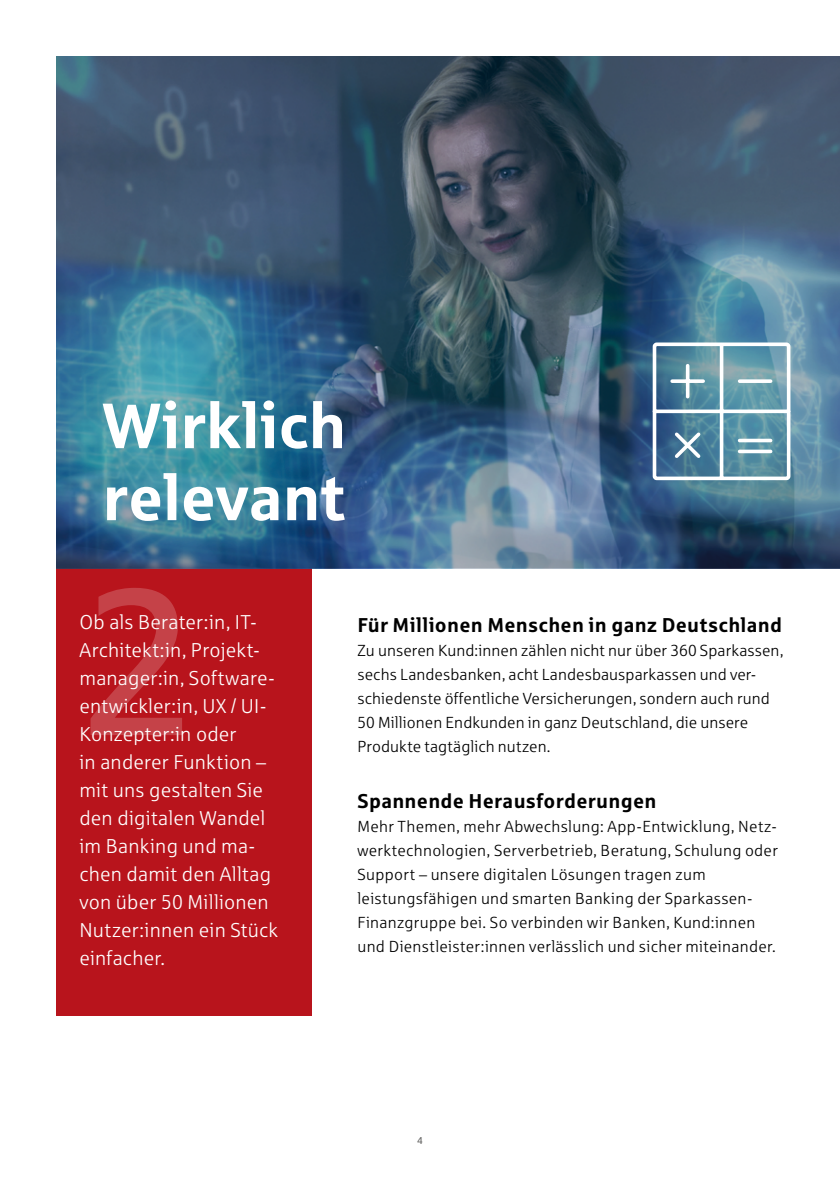
<style>
.page{position:relative;width:840px;height:1191px;background:#fff}
.page>*{position:absolute;margin:0;border:0;box-sizing:border-box;transform-origin:0 0}
.t1{font:208.8px "Sparkasse Rg";color:#fff}
.t2{font:700 64px/72px "Sparkasse Rg";letter-spacing:-.01em;color:#fff}
.t3{font:20px/28px "Sparkasse Lt";letter-spacing:.01em;color:#fff}
.t4{font:700 20px "Sparkasse Rg";letter-spacing:.01em;color:#000}
.t5{font:16px/24px "Sparkasse Lt";letter-spacing:.015em;color:#000}
.t6{font:10px "Sparkasse Rg";color:#626261}
</style>
<div class="page">
<div style="left:57px;top:568px;width:255px;height:448px;background:#b8141c"></div>
<img style="left:57px;top:57px;width:782px;height:511px">
<svg style="left:650px;top:341px;width:141px;height:141px"></svg>
<h2 class="t2" style="left:102px;top:387px;width:246px">Wirklich relevant</h2>
<h1 class="t1" style="left:79px;top:534px;width:122px">2</h1>
<p class="t3" style="left:79px;top:608px;width:200px">Ob als Berater:in, IT-<br>Architekt:in, Projekt&shy;manager:in, Software&shy;entwickler:in, UX / UI-<br>Konzepter:in oder<br>in anderer Funktion – mit uns gestalten Sie den digitalen Wandel im Banking und ma&shy;chen damit den Alltag von über 50 Millionen<br>Nutzer:innen ein Stück einfacher.</p>
<p class="t4" style="left:357px;top:612px;width:426px">Für Millionen Menschen in ganz Deutschland</p>
<p class="t5" style="left:357px;top:638px;width:427px">Zu unseren Kund:innen zählen nicht nur über 360 Sparkassen, sechs Landesbanken, acht Landesbausparkassen und ver&shy;schiedenste öffentliche Versicherungen, sondern auch rund 50 Millionen Endkunden in ganz Deutschland, die unsere Produkte tagtäglich nutzen.</p>
<p class="t4" style="left:357px;top:788px;width:300px">Spannende Herausforderungen</p>
<p class="t5" style="left:357px;top:814px;width:421px">Mehr Themen, mehr Abwechslung: App-Entwicklung, Netz&shy;werktechnologien, Serverbetrieb, Beratung, Schulung oder Support – unsere digitalen Lösungen tragen zum leistungsfähigen und smarten Banking der Sparkassen-Finanzgruppe bei. So verbinden wir Banken, Kund:innen und Dienstleister:innen verlässlich und sicher miteinander.</p>
<p class="t6" style="left:417px;top:1134px;width:7px">4</p>
</div>
